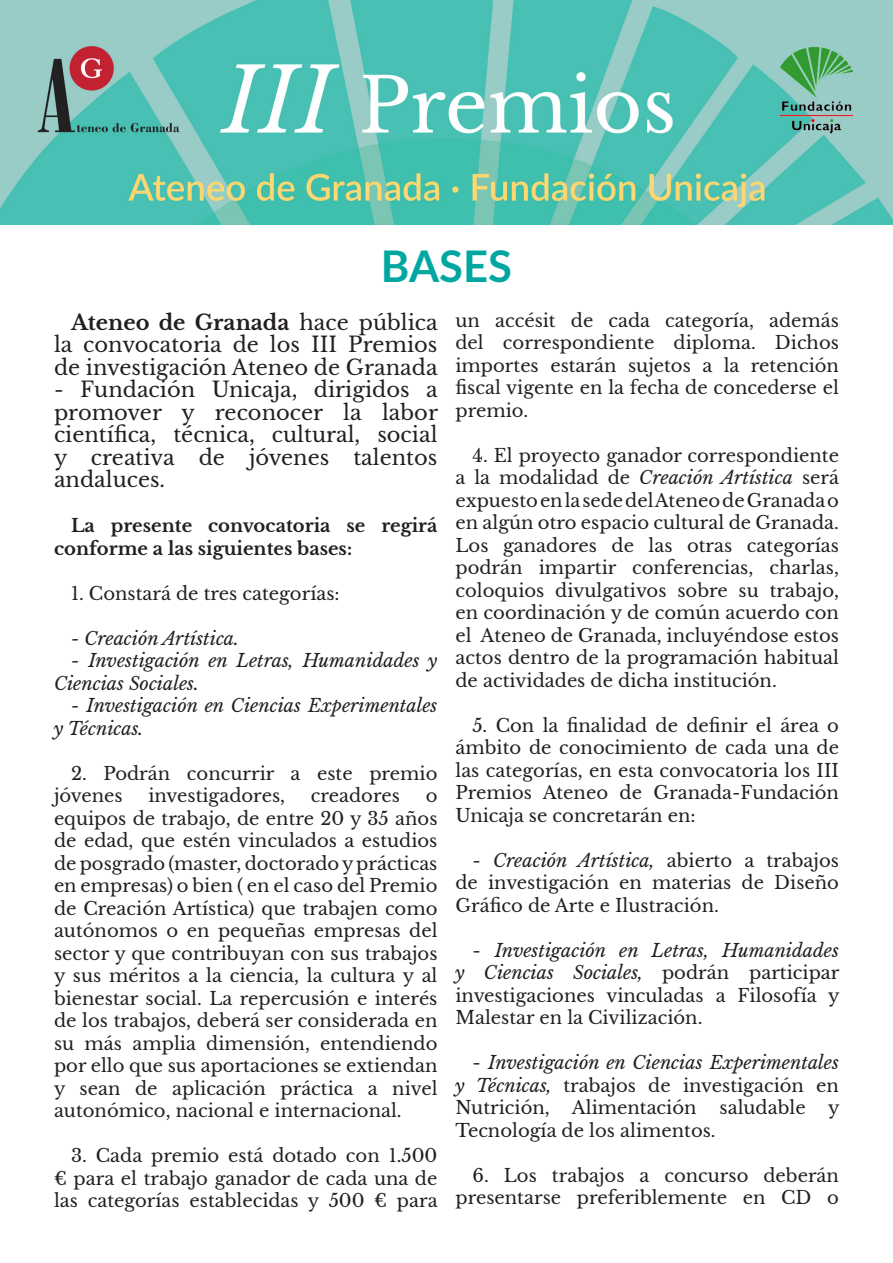
<style>
.page{position:relative;width:893px;height:1263px;background:#fff}
.page>*{position:absolute;margin:0;border:0;box-sizing:border-box;transform-origin:0 0}
.t1{font:700 43.5px "Lato";color:#00a7a1}
.t2{font:21px/22.5px "Libre Baskerville";color:#231f20;text-align:justify}
.t3{font:18px/22.5px "Libre Baskerville";color:#231f20;text-align:justify}
.t4{font:italic 18px/22.5px "Libre Baskerville";color:#231f20}
.t5{font:700 18px/22.5px "Libre Baskerville";color:#231f20}
.s1{font-weight:700}
.s2{font-style:italic}
</style>
<div class="page">
<img style="left:0;top:0;width:893px;height:224px">
<p class="t1" style="left:381px;top:234px;width:133px">BASES</p>
<p class="t2" style="left:54px;top:311px;width:385px;text-indent:17px"><span class="s1">Ateneo de Granada</span> hace pública la convocatoria de los III Premios de investigación Ateneo de Granada</p>
<p class="t2" style="left:54px;top:378px;width:385px">- Fundación Unicaja, dirigidos a promover y reconocer la labor científica, técnica, cultural, social y creativa de jóvenes talentos andaluces.</p>
<p class="t5" style="left:54px;top:515px;width:385px;text-indent:17px">La presente convocatoria se regirá conforme a las siguientes bases:</p>
<p class="t3" style="left:71px;top:582px;width:270px">1. Constará de tres categorías:</p>
<p class="t4" style="left:71px;top:627px;width:169px">- Creación Artística.</p>
<p class="t4" style="left:54px;top:650px;width:385px;text-indent:17px">- Investigación en Letras, Humanidades y<br>Ciencias Sociales.</p>
<p class="t4" style="left:54px;top:695px;width:385px;text-indent:17px">- Investigación en Ciencias Experimentales y Técnicas.</p>
<p class="t3" style="left:54px;top:762px;width:385px;text-indent:17px">2. Podrán concurrir a este premio jóvenes</p>
<p class="t3" style="left:148px;top:785px;width:138px">investigadores,</p>
<p class="t3" style="left:311px;top:785px;width:91px">creadores</p>
<p class="t3" style="left:54px;top:785px;width:385px;text-indent:372px">o equipos de trabajo, de entre 20 y 35 años de edad, que estén vinculados a estudios de posgrado (master, doctorado y prácticas en empresas) o bien ( en el caso del Premio de Creación Artística) que trabajen como autónomos o en pequeñas empresas del sector y que contribuyan con sus trabajos y sus méritos a la ciencia, la cultura y al bienestar social. La repercusión e interés de los trabajos, deberá ser considerada en su más amplia dimensión, entendiendo por ello que sus aportaciones se extiendan y sean de aplicación práctica a nivel autonómico, nacional e internacional.</p>
<p class="t3" style="left:54px;top:1145px;width:385px;text-indent:17px">3. Cada premio está dotado con 1.500 € para el trabajo ganador de cada una de las categorías establecidas y 500 € para</p>
<p class="t3" style="left:455px;top:309px;width:385px">un accésit de cada categoría, además del correspondiente diploma. Dichos importes estarán sujetos a la retención fiscal vigente en la fecha de concederse el premio.</p>
<p class="t3" style="left:455px;top:444px;width:385px;text-indent:17px">4. El proyecto ganador correspondiente a la modalidad de <span class="s2">Creación Artística</span> será expuesto en la sede del Ateneo de Granada o en algún otro espacio cultural de Granada.<br>Los ganadores de las otras categorías podrán impartir conferencias, charlas, coloquios divulgativos sobre su trabajo, en coordinación y de común acuerdo con el Ateneo de Granada, incluyéndose estos actos dentro de la programación habitual de actividades de dicha institución.</p>
<p class="t3" style="left:455px;top:714px;width:385px;text-indent:17px">5. Con la finalidad de definir el área o ámbito de conocimiento de cada una de las categorías, en esta convocatoria los III Premios Ateneo de Granada-Fundación Unicaja se concretarán en:</p>
<p class="t3" style="left:455px;top:849px;width:385px;text-indent:17px">- <span class="s2">Creación Artística,</span> abierto a trabajos de investigación en materias de Diseño Gráfico de Arte e Ilustración.</p>
<p class="t3" style="left:455px;top:939px;width:385px;text-indent:17px">- <span class="s2">Investigación en Letras, Humanidades y Ciencias Sociales,</span> podrán participar investigaciones vinculadas a Filosofía y Malestar en la Civilización.</p>
<p class="t3" style="left:455px;top:1052px;width:385px;text-indent:17px">- <span class="s2">Investigación en Ciencias Experimentales y Técnicas,</span> trabajos de investigación en Nutrición, Alimentación</p>
<p class="t3" style="left:719px;top:1097px;width:121px">saludable y</p>
<p class="t3" style="left:455px;top:1119px;width:262px">Tecnología de los alimentos.</p>
<p class="t3" style="left:455px;top:1164px;width:385px;text-align:right">6. Los trabajos a concurso deberán presentarse preferiblemente en CD o</p>
</div>
